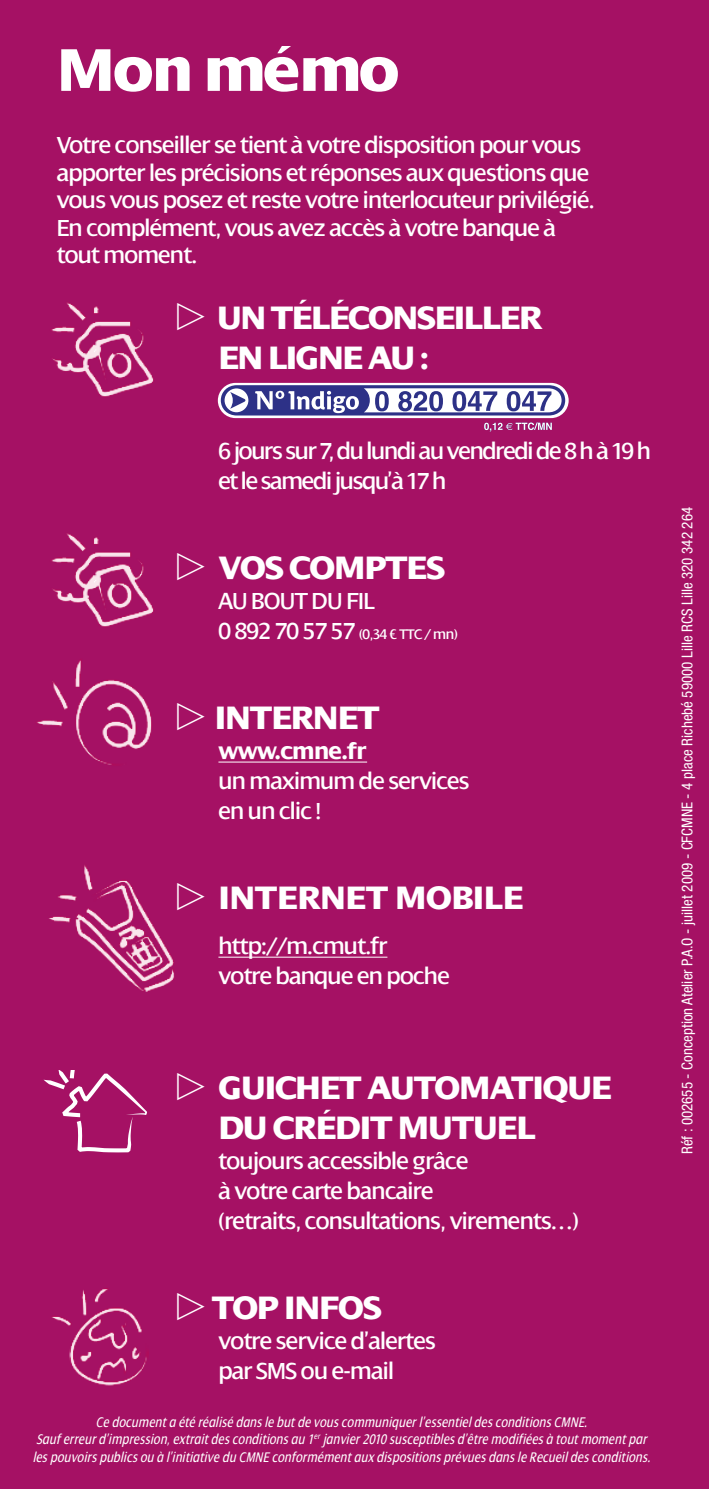
<style>
.page{position:relative;width:709px;height:1489px;background:#fff}
.page>*{position:absolute;margin:0;border:0;box-sizing:border-box;transform-origin:0 0}
.t1{font:800 65px "Dialog";letter-spacing:-.03em;color:#fff}
.t2{font:800 35px/40px "Dialog";letter-spacing:-.03em;color:#fff}
.t3{font:800 35px "Dialog";letter-spacing:-.01em;color:#fff}
.t4{font:25px/30px "Dialog";letter-spacing:-.03em;color:#fff}
.t5{font:25px/30px "Dialog";letter-spacing:-.05em;color:#fff}
.t6{font:700 25px "Dialog";letter-spacing:-.03em;color:#fff}
.t7{font:italic condensed 15px/17.5px "Dialog";letter-spacing:.02em;color:#fff;text-align:center}
.t8{font:condensed 15px "Helvetica Neue LT";color:#fff}
.t9{font:15px "Dialog";letter-spacing:-.03em;color:#fff}
.s1{font-family:"Linobats";font-weight:400}
.s2{font-size:25px}
</style>
<div class="page">
<div style="left:0;top:0;width:709px;height:1488px;background:#a51164"></div>
<svg style="left:218px;top:383px;width:350px;height:35px;background:#eaeaf2"></svg>
<svg style="left:221px;top:385px;width:344px;height:30px;background:#888abb"></svg>
<svg style="left:484px;top:422px;width:68px;height:9px"></svg>
<img style="left:37px;top:660px;width:115px;height:105px">
<img style="left:51px;top:533px;width:103px;height:94px">
<img style="left:52px;top:1288px;width:95px;height:98px">
<img style="left:49px;top:865px;width:125px;height:126px">
<hr style="left:218px;top:761px;width:149px;height:1px;background:#fff">
<hr style="left:218px;top:956px;width:169px;height:1px;background:#fff">
<svg style="left:43px;top:1070px;width:104px;height:82px"></svg>
<img style="left:51px;top:302px;width:103px;height:95px">
<h1 class="t1" style="left:57px;top:35px;width:344px">Mon mémo</h1>
<p class="t4" style="left:57px;top:132px;width:539px;line-height:27.5px">Votre conseiller se tient à votre disposition pour vous apporter les précisions et réponses aux questions que vous vous posez et reste votre interlocuteur privilégié.<br>En complément, vous avez accès à votre banque à tout moment.</p>
<h2 class="t2" style="left:218px;top:297px;width:325px;text-indent:-45px"><span class="s1">l</span> UN TÉLÉCONSEILLER<br>EN LIGNE AU :</h2>
<p class="t5" style="left:218px;top:436px;width:434px">6jourssur7,dulundiauvendredide8hà19h etlesamedijusqu’à17h</p>
<h2 class="t2" style="left:173px;top:547px;width:273px"><span class="s1">l</span> VOS COMPTES</h2>
<p class="t4" style="left:218px;top:586px;width:158px">AU BOUT DU FIL</p>
<p class="t9" style="left:218px;top:625px;width:241px"><span class="s2">0 892 70 57 57</span> (0,34 € TTC / mn)</p>
<h2 class="t2" style="left:173px;top:697px;width:208px"><span class="s1">l</span> INTERNET</h2>
<p class="t6" style="left:218px;top:737px;width:150px">www.cmne.fr</p>
<p class="t4" style="left:218px;top:766px;width:253px">un maximum de services en un clic !</p>
<h2 class="t3" style="left:173px;top:878px;width:351px"><span class="s1">l</span> INTERNET MOBILE</h2>
<p class="t4" style="left:218px;top:931px;width:233px">http://m.cmut.fr<br>votre banque en poche</p>
<h2 class="t2" style="left:218px;top:1067px;width:395px;text-indent:-45px"><span class="s1">l</span> GUICHET AUTOMATIQUE<br>DU CRÉDIT MUTUEL</h2>
<p class="t4" style="left:218px;top:1146px;width:362px">toujours accessible grâce<br>à votre carte bancaire<br>(retraits, consultations, virements…)</p>
<h2 class="t2" style="left:173px;top:1287px;width:210px"><span class="s1">l</span>TOP INFOS</h2>
<p class="t4" style="left:218px;top:1326px;width:219px">votre service d’alertes par SMS ou e-mail</p>
<p class="t7" style="left:33px;top:1412px;width:619px">Ce document a été réalisé dans le but de vous communiquer l’essentiel des conditions CMNE.<br>Sauf erreur d’impression, extrait des conditions au 1<sup>er</sup> janvier 2010 susceptibles d’être modifiées à tout moment par les pouvoirs publics ou à l’initiative du CMNE conformément aux dispositions prévues dans le Recueil des conditions.</p>
<p class="t8" style="left:678px;top:1153px;width:648px;rotate:-90deg">Réf : 002655 - Conception Atelier P.A.O - juillet 2009 - CFCMNE - 4 place Richebé 59000 Lille RCS Lille 320 342 264</p>
</div>
